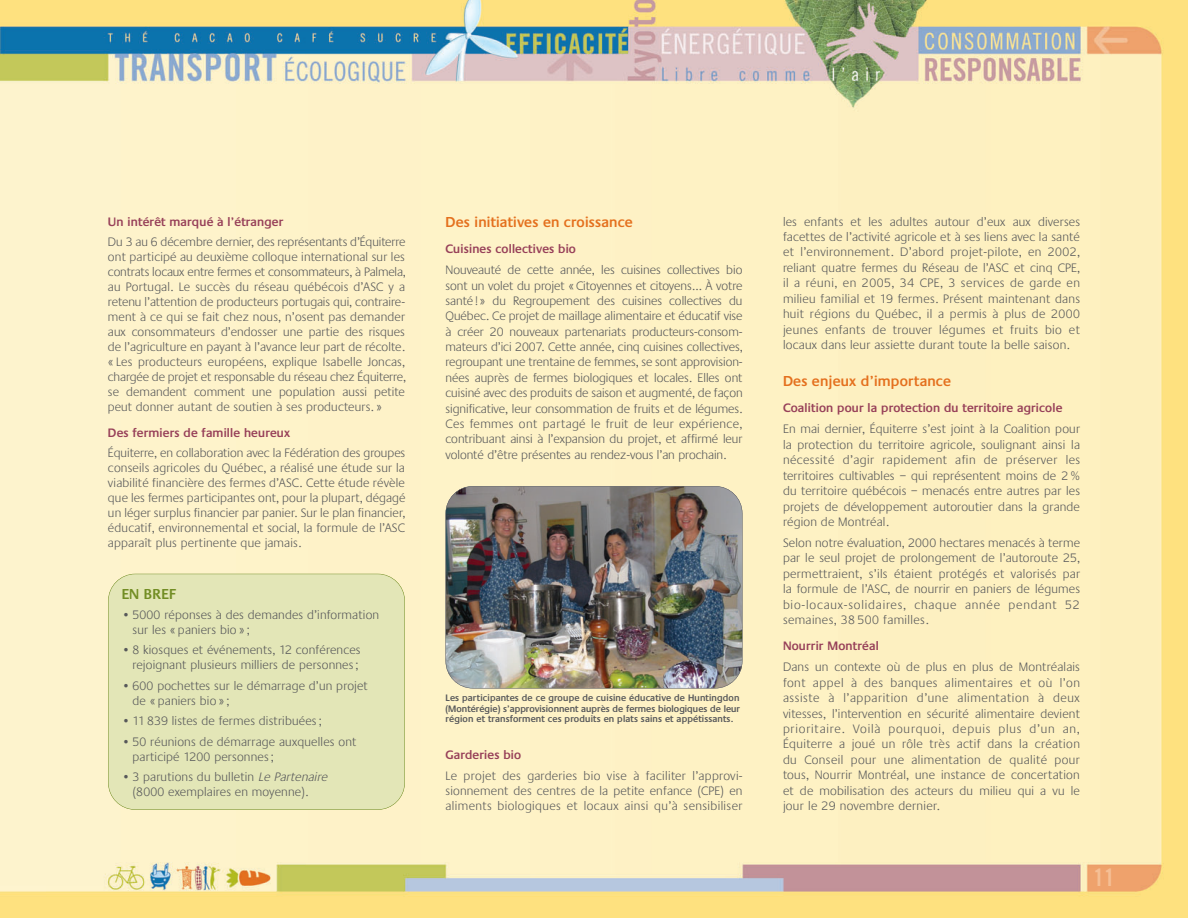
<style>
.page{position:relative;width:1188px;height:918px;background:#fff}
.page>*{position:absolute;margin:0;border:0;box-sizing:border-box;transform-origin:0 0}
.t1{font:24px "Trade Gothic Bold Cond Twenty";color:#f5bf95}
.t2{font:600 15px "Praxis";letter-spacing:.015em;color:#e4701e}
.t3{font:600 15px "Praxis";letter-spacing:.015em;color:#728d24}
.t4{font:300 12.75px/15.5px "Praxis";letter-spacing:.015em;color:#57585a;text-align:justify}
.t5{font:600 12.75px "Praxis";letter-spacing:.015em;color:#974059}
.t6{font:600 9.75px/10.5px "Praxis";letter-spacing:.015em;color:#57585a;text-align:justify}
.s1{font-style:italic}
</style>
<div class="page">
<img style="left:0;top:0;width:1188px;height:917px">
<img style="left:446px;top:486px;width:296px;height:202px;border-radius:27px">
<div style="left:446px;top:486px;width:296px;height:202px;border:1px solid #57585a;border-radius:27px"></div>
<div style="left:108px;top:574px;width:297px;height:236px;background:#e3e6b7;border-radius:27px"></div>
<div style="left:108px;top:574px;width:297px;height:236px;border:1px solid #728d24;border-radius:27px"></div>
<p class="t5" style="left:108px;top:214px;width:177px">Un intérêt marqué à l’étranger</p>
<p class="t4" style="left:108px;top:235px;width:300px;line-height:15px">Du 3 au 6 décembre dernier, des représentants d’Équiterre ont participé au deuxième colloque international sur les contrats locaux entre fermes et consommateurs, à Palmela, au Portugal. Le succès du réseau québécois d’ASC y a retenu l’attention de producteurs portugais qui, contraire&shy;ment à ce qui se fait chez nous, n’osent pas demander aux consommateurs d’endosser une partie des risques de l’agriculture en payant à l’avance leur part de récolte. « Les producteurs européens, explique Isabelle Joncas, chargée de projet et responsable du réseau chez Équiterre, se demandent comment une population aussi petite peut donner autant de soutien à ses producteurs. »</p>
<p class="t5" style="left:108px;top:425px;width:184px">Des fermiers de famille heureux</p>
<p class="t4" style="left:108px;top:446px;width:299px;line-height:15px">Équiterre, en collaboration avec la Fédération des groupes conseils agricoles du Québec, a réalisé une étude sur la viabilité financière des fermes d’ASC. Cette étude révèle que les fermes participantes ont, pour la plupart, dégagé un léger surplus financier par panier. Sur le plan financier, éducatif, environnemental et social, la formule de l’ASC apparaît plus pertinente que jamais.</p>
<p class="t3" style="left:122px;top:585px;width:56px">EN BREF</p>
<p class="t4" style="left:132px;top:608px;width:248px;line-height:15px;text-indent:-11px">• 5000 réponses à des demandes d’information sur les « paniers bio » ;</p>
<p class="t4" style="left:122px;top:643px;width:240px;line-height:15px;text-align:right">• 8 kiosques et événements, 12 conférences rejoignant plusieurs milliers de personnes ;</p>
<p class="t4" style="left:132px;top:678px;width:237px;line-height:15px;text-indent:-11px">• 600 pochettes sur le démarrage d’un projet de « paniers bio » ;</p>
<p class="t4" style="left:122px;top:714px;width:201px">• 11 839 listes de fermes distribuées ;</p>
<p class="t4" style="left:132px;top:734px;width:225px;line-height:15px;text-indent:-11px">• 50 réunions de démarrage auxquelles ont participé 1200 personnes ;</p>
<p class="t4" style="left:132px;top:770px;width:199px;line-height:15px;text-indent:-11px">• 3 parutions du bulletin <span class="s1">Le Partenaire </span>(8000 exemplaires en moyenne).</p>
<p class="t2" style="left:446px;top:214px;width:189px">Des initiatives en croissance</p>
<p class="t5" style="left:446px;top:242px;width:132px">Cuisines collectives bio</p>
<p class="t4" style="left:446px;top:263px;width:299px">Nouveauté de cette année, les cuisines collectives bio sont un volet du projet « Citoyennes et citoyens… À votre santé ! » du Regroupement des cuisines collectives du Québec. Ce projet de maillage alimentaire et éducatif vise à créer 20 nouveaux partenariats producteurs-consom&shy;mateurs d’ici 2007. Cette année, cinq cuisines collectives, regroupant une trentaine de femmes, se sont approvision&shy;nées auprès de fermes biologiques et locales. Elles ont cuisiné avec des produits de saison et augmenté, de façon significative, leur consommation de fruits et de légumes.<br>Ces femmes ont partagé le fruit de leur expérience, contribuant ainsi à l’expansion du projet, et affirmé leur volonté d’être présentes au rendez-vous l’an prochain.</p>
<p class="t6" style="left:446px;top:693px;width:296px">Les participantes de ce groupe de cuisine éducative de Huntingdon (Montérégie) s’approvisionnent auprès de fermes biologiques de leur région et transforment ces produits en plats sains et appétissants.</p>
<p class="t5" style="left:446px;top:748px;width:77px">Garderies bio</p>
<p class="t4" style="left:446px;top:768px;width:299px;line-height:15px">Le projet des garderies bio vise à faciliter l’approvi&shy;sionnement des centres de la petite enfance (CPE) en aliments biologiques et locaux ainsi qu’à sensibiliser</p>
<p class="t4" style="left:783px;top:214px;width:299px">les enfants et les adultes autour d’eux aux diverses facettes de l’activité agricole et à ses liens avec la santé et l’environnement. D’abord projet-pilote, en 2002, reliant quatre fermes du Réseau de l’ASC et cinq CPE, il a réuni, en 2005, 34 CPE, 3 services de garde en milieu familial et 19 fermes. Présent maintenant dans huit régions du Québec, il a permis à plus de 2000 jeunes enfants de trouver légumes et fruits bio et locaux dans leur assiette durant toute la belle saison.</p>
<p class="t2" style="left:783px;top:373px;width:169px">Des enjeux d’importance</p>
<p class="t5" style="left:783px;top:401px;width:281px">Coalition pour la protection du territoire agricole</p>
<p class="t4" style="left:783px;top:422px;width:299px">En mai dernier, Équiterre s’est joint à la Coalition pour la protection du territoire agricole, soulignant ainsi la nécessité d’agir rapidement afin de préserver les territoires cultivables – qui représentent moins de 2 % du territoire québécois – menacés entre autres par les projets de développement autoroutier dans la grande région de Montréal.</p>
<p class="t4" style="left:783px;top:535px;width:299px">Selon notre évaluation, 2000 hectares menacés à terme par le seul projet de prolongement de l’autoroute 25, permettraient, s’ils étaient protégés et valorisés par la formule de l’ASC, de nourrir en paniers de légumes bio-locaux-solidaires, chaque année pendant 52 semaines, 38 500 familles.</p>
<p class="t5" style="left:783px;top:639px;width:97px">Nourrir Montréal</p>
<p class="t4" style="left:783px;top:660px;width:299px">Dans un contexte où de plus en plus de Montréalais font appel à des banques alimentaires et où l’on assiste à l’apparition d’une alimentation à deux vitesses, l’intervention en sécurité alimentaire devient prioritaire. Voilà pourquoi, depuis plus d’un an, Équiterre a joué un rôle très actif dans la création du Conseil pour une alimentation de qualité pour tous, Nourrir Montréal, une instance de concertation et de mobilisation des acteurs du milieu qui a vu le jour le 29 novembre dernier.</p>
<h1 class="t1" style="left:1094px;top:869px;width:23px">11</h1>
</div>
